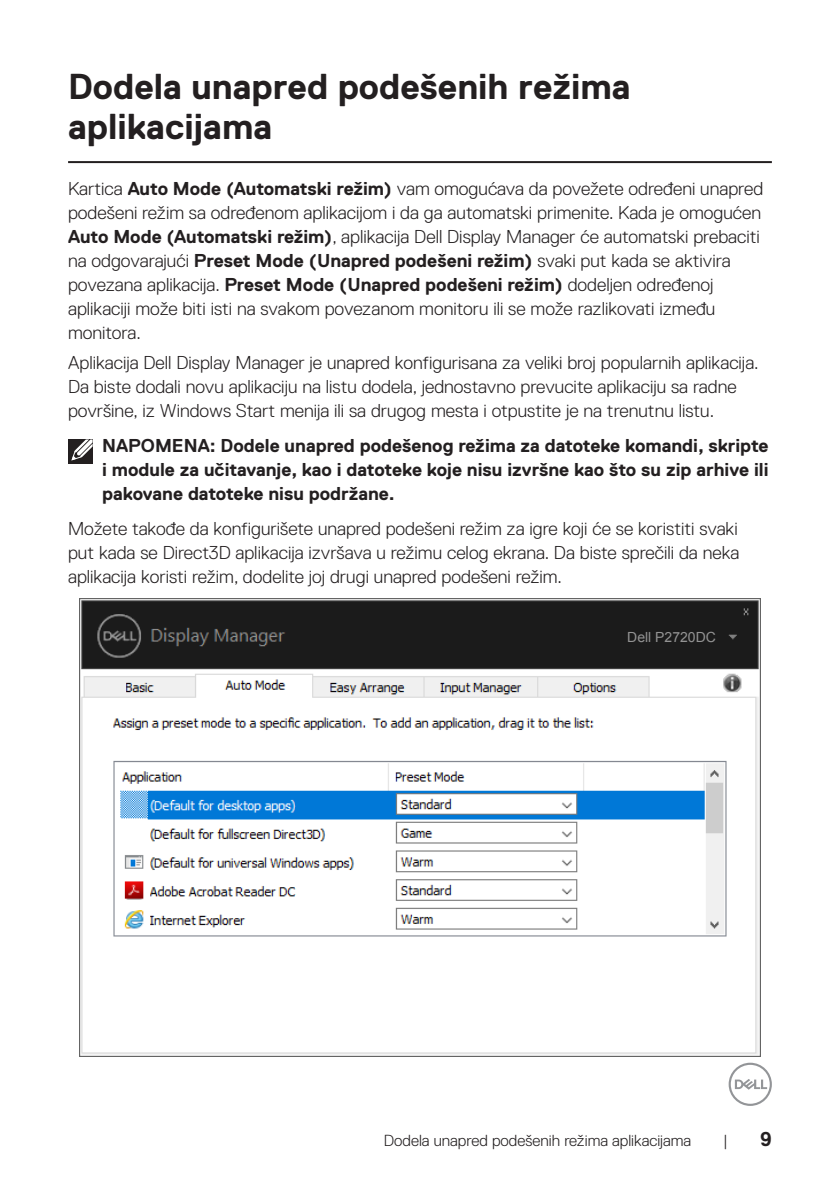
<style>
.page{position:relative;width:840px;height:1191px;background:#fff}
.page>*{position:absolute;margin:0;border:0;box-sizing:border-box;transform-origin:0 0}
.Head_1{font:700 36px/40px "Dell Replica";color:#231f20}
.t1{font:700 20px "Dell Replica";color:#231f20}
.Paragraph{font:300 18.6px/24px "Dell Replica";color:#231f20}
.Note{font:700 18.6px/24px "Dell Replica";color:#231f20;text-align:justify}
.t2{font:300 16px "Dell Replica";color:#231f20}
.t3{font:14px "Arial";color:#939393}
.s1{font-weight:700}
</style>
<div class="page">
<svg style="left:728px;top:1062px;width:43px;height:44px"></svg>
<hr style="left:68px;top:161px;width:703px;height:2px;background:#231f20">
<img style="left:79px;top:598px;width:681px;height:459px">
<div style="left:620px;top:626px;width:105px;height:21px;background:#1b1b1b"></div>
<div style="left:68px;top:439px;width:24px;height:25px;background:#231f20"></div>
<svg style="left:71px;top:439px;width:22px;height:22px"></svg>
<p class="Head_1" style="left:68px;top:66px;width:563px">Dodela unapred podešenih režima aplikacijama</p>
<p class="Paragraph" style="left:68px;top:176px;width:696px">Kartica <span class="s1">Auto Mode (Automatski režim)</span> vam omogućava da povežete određeni unapred podešeni režim sa određenom aplikacijom i da ga automatski primenite. Kada je omogućen <span class="s1">Auto Mode (Automatski režim)</span>, aplikacija Dell Display Manager će automatski prebaciti na odgovarajući <span class="s1">Preset Mode (Unapred podešeni režim)</span> svaki put kada se aktivira povezana aplikacija. <span class="s1">Preset Mode (Unapred podešeni režim)</span> dodeljen određenoj aplikaciji može biti isti na svakom povezanom monitoru ili se može razlikovati između monitora.</p>
<p class="Paragraph" style="left:68px;top:350px;width:691px">Aplikacija Dell Display Manager je unapred konfigurisana za veliki broj popularnih aplikacija.<br>Da biste dodali novu aplikaciju na listu dodela, jednostavno prevucite aplikaciju sa radne površine, iz Windows Start menija ili sa drugog mesta i otpustite je na trenutnu listu.</p>
<p class="Note" style="left:102px;top:433px;width:667px">NAPOMENA: Dodele unapred podešenog režima za datoteke komandi, skripte i module za učitavanje, kao i datoteke koje nisu izvršne kao što su zip arhive ili pakovane datoteke nisu podržane.</p>
<p class="Paragraph" style="left:68px;top:517px;width:672px;text-align:justify">Možete takođe da konfigurišete unapred podešeni režim za igre koji će se koristiti svaki put kada se Direct3D aplikacija izvršava u režimu celog ekrana. Da biste sprečili da neka aplikacija koristi režim, dodelite joj drugi unapred podešeni režim.</p>
<p class="t3" style="left:627px;top:627px;width:90px">Dell P2720DC</p>
<p class="t2" style="left:383px;top:1131px;width:309px">Dodela unapred podešenih režima aplikacijama</p>
<p class="t2" style="left:722px;top:1131px;width:6px">|</p>
<p class="t1" style="left:759px;top:1127px;width:13px">9</p>
</div>
